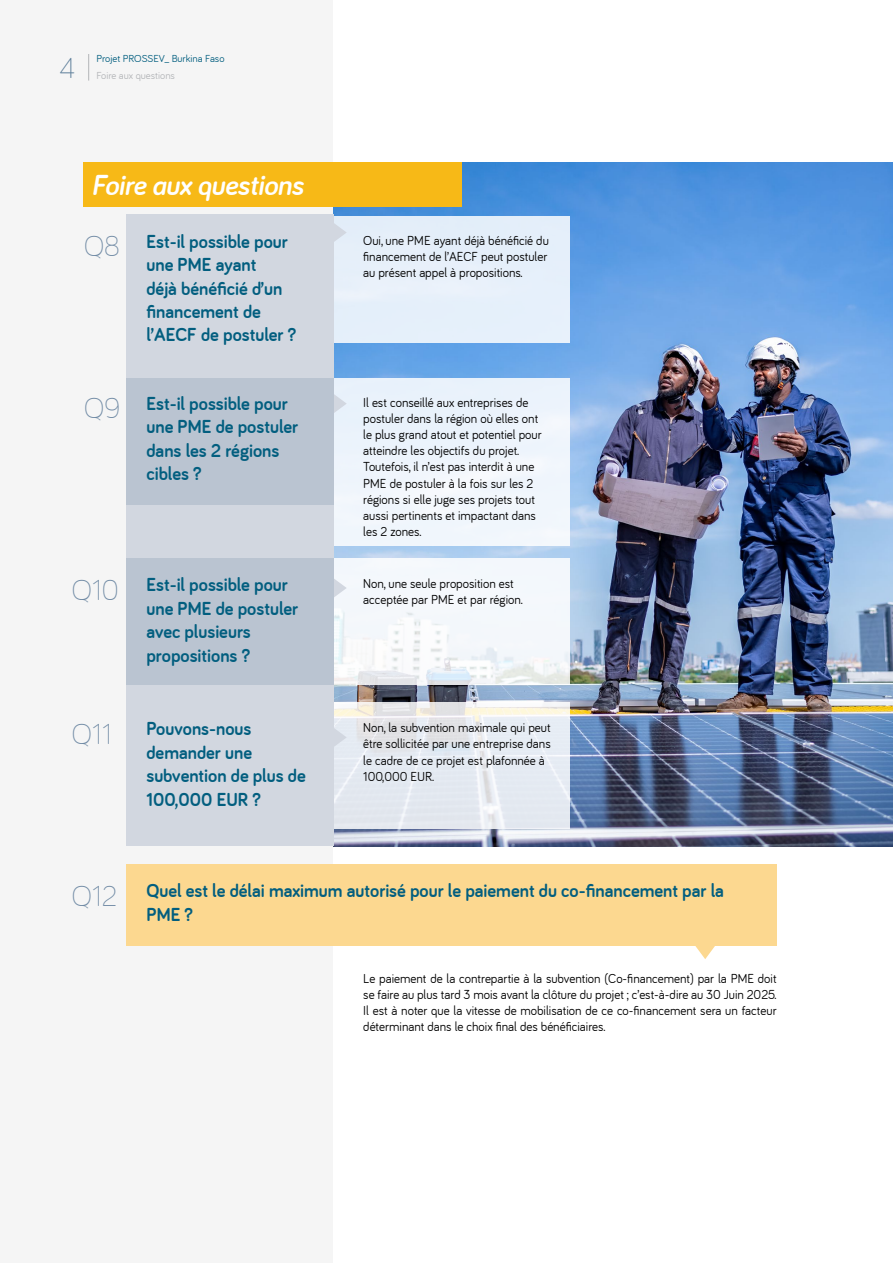
<style>
.page{position:relative;width:893px;height:1263px;background:#fff}
.page>*{position:absolute;margin:0;border:0;box-sizing:border-box;transform-origin:0 0}
.t1{font:italic 700 30px "Bariol";letter-spacing:-.01em;color:#fff;scale:.95 1}
.t2{font:300 30px "Bariol";color:#718ba5;scale:.95 1}
.t3{font:300 30px "Bariol";color:#5d7e9a}
.t4{font:700 19.5px/23.4px "Bariol";color:#025e7f;scale:.95 1}
.t5{font:13.5px/16.2px "Bariol";color:#000;scale:.95 1}
.t6{font:10.5px "Bariol";color:#025e7f}
.t7{font:10.5px "Bariol";color:#b3b5b8}
</style>
<div class="page">
<img style="left:333px;top:162px;width:560px;height:684px">
<svg style="left:333px;top:702px;width:237px;height:126px;background:#e6eaef"></svg>
<svg style="left:333px;top:559px;width:237px;height:126px;fill:#f4f8fc"></svg>
<div style="left:333px;top:378px;width:237px;height:168px;background:#eff5fc"></div>
<div style="left:333px;top:216px;width:237px;height:126px;background:#e5effa"></div>
<div style="left:0;top:0;width:333px;height:1263px;background:#f5f5f5"></div>
<div style="left:126px;top:214px;width:207px;height:632px;background:#d2d7e0"></div>
<svg style="left:333px;top:222px;width:14px;height:21px"></svg>
<svg style="left:333px;top:393px;width:14px;height:21px"></svg>
<svg style="left:333px;top:578px;width:14px;height:20px"></svg>
<svg style="left:333px;top:727px;width:14px;height:21px"></svg>
<div style="left:126px;top:378px;width:207px;height:126px;background:#bac4d1"></div>
<div style="left:126px;top:558px;width:207px;height:126px;background:#bac4d1"></div>
<div style="left:82px;top:162px;width:379px;height:44px;background:#f7b917"></div>
<svg style="left:88px;top:54px;width:1px;height:27px"></svg>
<svg style="left:695px;top:945px;width:21px;height:14px"></svg>
<div style="left:126px;top:864px;width:650px;height:81px;background:#fcd890"></div>
<h1 class="t3" style="left:60px;top:51px;width:17px">4</h1>
<p class="t6" style="left:96px;top:53px;width:130px">Projet PROSSEV_ Burkina Faso</p>
<p class="t7" style="left:96px;top:69px;width:80px">Foire aux questions</p>
<h1 class="t1" style="left:92px;top:168px;width:224px">Foire aux questions</h1>
<h1 class="t2" style="left:84px;top:229px;width:39px">Q8</h1>
<h1 class="t2" style="left:84px;top:391px;width:40px">Q9</h1>
<h2 class="t4" style="left:146px;top:230px;width:159px">Est-il possible pour une PME ayant<br>déjà bénéficié d’un financement de l’AECF de postuler ?</h2>
<h2 class="t4" style="left:146px;top:392px;width:161px">Est-il possible pour une PME de postuler dans les 2 régions cibles ?</h2>
<h1 class="t2" style="left:72px;top:573px;width:51px">Q10</h1>
<h1 class="t2" style="left:72px;top:717px;width:44px">Q11</h1>
<h2 class="t4" style="left:146px;top:573px;width:161px">Est-il possible pour une PME de postuler avec plusieurs propositions ?</h2>
<h2 class="t4" style="left:146px;top:717px;width:169px">Pouvons-nous demander une subvention de plus de<br>100,000 EUR ?</h2>
<p class="t5" style="left:363px;top:232px;width:197px;text-align:justify">Oui, une PME ayant déjà bénéficié du financement de l’AECF peut postuler au présent appel à propositions.</p>
<p class="t5" style="left:363px;top:394px;width:189px">Il est conseillé aux entreprises de postuler dans la région où elles ont le plus grand atout et potentiel pour atteindre les objectifs du projet.<br>Toutefois, il n’est pas interdit à une<br>PME de postuler à la fois sur les 2 régions si elle juge ses projets tout aussi pertinents et impactant dans les 2 zones.</p>
<p class="t5" style="left:363px;top:575px;width:170px">Non, une seule proposition est acceptée par PME et par région.</p>
<p class="t5" style="left:363px;top:719px;width:199px">Non, la subvention maximale qui peut être sollicitée par une entreprise dans le cadre de ce projet est plafonnée à<br>100,000 EUR.</p>
<h1 class="t2" style="left:72px;top:879px;width:49px">Q12</h1>
<h2 class="t4" style="left:146px;top:879px;width:609px">Quel est le délai maximum autorisé pour le paiement du co-financement par la<br>PME ?</h2>
<p class="t5" style="left:363px;top:970px;width:437px;text-align:justify">Le paiement de la contrepartie à la subvention (Co-financement) par la PME doit se faire au plus tard 3 mois avant la clôture du projet ; c’est-à-dire au 30 Juin 2025.<br>Il est à noter que la vitesse de mobilisation de ce co-financement sera un facteur déterminant dans le choix final des bénéficiaires.</p>
</div>
